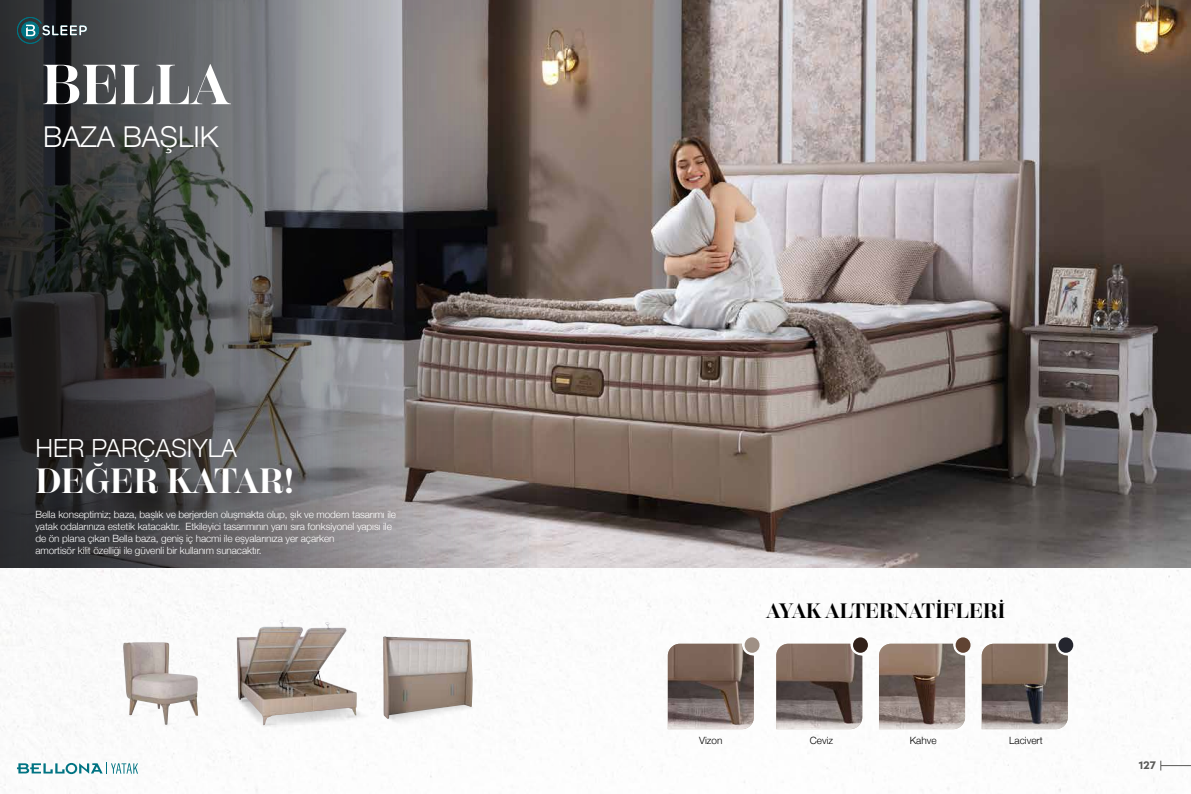
<style>
.page{position:relative;width:1191px;height:794px;background:#fff}
.page>*{position:absolute;margin:0;border:0;box-sizing:border-box;transform-origin:0 0}
.t1{font:700 56.3px "Scotch Display";color:#fff}
.t2{font:700 35px "Scotch Display";color:#fff}
.t3{font:300 28.7px "Helvetica Neue";color:#fff}
.t4{font:300 25px "Helvetica Neue";color:#fff}
.t5{font:700 20.8px "Scotch Display";color:#000}
.t6{font:300 10px/12px "Helvetica Neue";letter-spacing:-.01em;color:#fff}
.t7{font:300 10px "Helvetica Neue";color:#000}
.t8{font:700 10px "Galano Classic";color:#595957}
</style>
<div class="page">
<img style="left:539px;top:0;width:652px;height:567px">
<svg style="left:0;top:0;width:539px;height:567px;background:#5a5858"></svg>
<img style="left:429px;top:638px;width:43px;height:78px">
<img style="left:167px;top:535px;width:262px;height:231px">
<img style="left:293px;top:619px;width:64px;height:106px">
<img style="left:33px;top:548px;width:260px;height:246px">
<svg style="left:17px;top:762px;width:121px;height:12px"></svg>
<svg style="left:17px;top:17px;width:70px;height:27px;background:#394e53"></svg>
<img style="left:879px;top:644px;width:86px;height:85px">
<img style="left:981px;top:644px;width:86px;height:85px">
<img style="left:776px;top:644px;width:86px;height:85px">
<img style="left:668px;top:644px;width:86px;height:85px">
<div style="left:744px;top:637px;width:15px;height:16px;background:#9f9085;border-radius:50%"></div>
<div style="left:853px;top:637px;width:15px;height:16px;background:#31211a;border-radius:50%"></div>
<div style="left:955px;top:637px;width:15px;height:16px;background:#604333;border-radius:50%"></div>
<div style="left:1058px;top:637px;width:15px;height:16px;background:#24252e;border-radius:50%"></div>
<hr style="left:1161px;top:765px;width:30px;height:1px;background:#595957">
<h1 class="t1" style="left:42px;top:52px;width:190px">BELLA</h1>
<h3 class="t3" style="left:43px;top:113px;width:177px">BAZA BAŞLIK</h3>
<h3 class="t4" style="left:35px;top:427px;width:203px">HER PARÇASIYLA</h3>
<h2 class="t2" style="left:35px;top:460px;width:260px">DEĞER KATAR!</h2>
<p class="t6" style="left:35px;top:508px;width:362px">Bella konseptimiz; baza, başlık ve berjerden oluşmakta olup, şık ve modern tasarımı ile yatak odalarınıza estetik katacaktır. Etkileyici tasarımının yanı sıra fonksiyonel yapısı ile de ön plana çıkan Bella baza, geniş iç hacmi ile eşyalarınıza yer açarken<br>amortisör kilit özelliği ile güvenli bir kullanım sunacaktır.</p>
<h3 class="t5" style="left:766px;top:598px;width:240px">AYAK ALTERNATİFLERİ</h3>
<p class="t7" style="left:699px;top:732px;width:25px">Vizon</p>
<p class="t7" style="left:810px;top:732px;width:25px">Ceviz</p>
<p class="t7" style="left:909px;top:732px;width:28px">Kahve</p>
<p class="t7" style="left:1009px;top:732px;width:35px">Lacivert</p>
<p class="t8" style="left:1139px;top:758px;width:18px">127</p>
</div>
